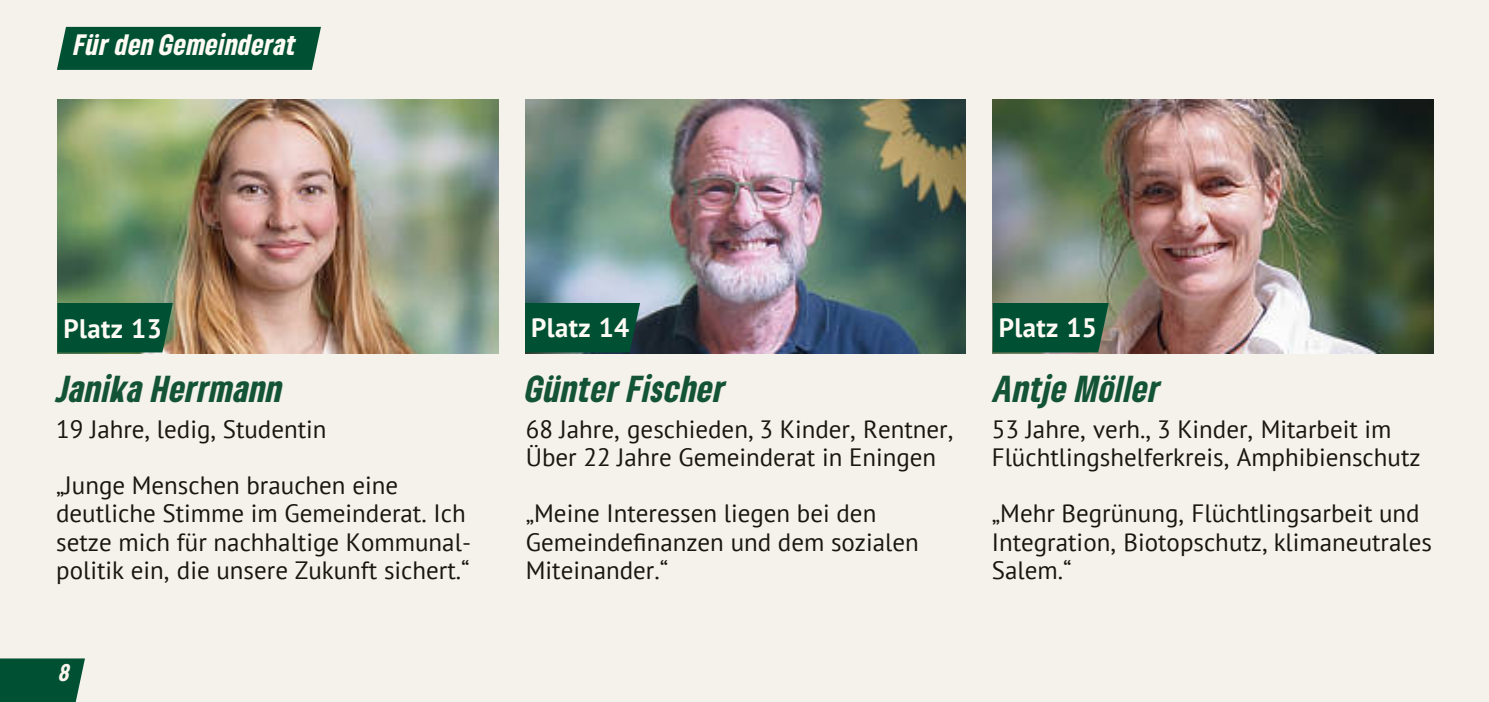
<style>
.page{position:relative;width:1489px;height:702px;background:#fff}
.page>*{position:absolute;margin:0;border:0;box-sizing:border-box;transform-origin:0 0}
.t1{font:italic 900 condensed 35px "Gruene Type";letter-spacing:.02em;color:#145436}
.t2{font:italic 900 condensed 27.5px "Gruene Type";letter-spacing:.02em;color:#fefaf4}
.t3{font:700 26.75px "PT Sans";letter-spacing:.015em;color:#fefaf4}
.t4{font:25px "PT Sans";color:#181611}
.t5{font:italic 900 condensed 22.5px "Gruene Type";color:#fbf5ed}
</style>
<div class="page">
<div style="left:0;top:0;width:1489px;height:701px;background:#f5f2eb"></div>
<img style="left:57px;top:100px;width:441px;height:253px">
<img style="left:993px;top:100px;width:440px;height:253px">
<img style="left:525px;top:100px;width:441px;height:253px">
<svg style="left:57px;top:302px;width:116px;height:50px;background:#085537"></svg>
<div style="left:525px;top:302px;width:115px;height:50px;background:#005134"></div>
<svg style="left:993px;top:302px;width:116px;height:50px;background:#0a5438"></svg>
<div style="left:57px;top:27px;width:264px;height:43px;background:#005134"></div>
<div style="left:0;top:658px;width:85px;height:43px;background:#005134"></div>
<p class="t2" style="left:74px;top:26px;width:223px">Für den Gemeinderat</p>
<p class="t3" style="left:64px;top:318px;width:100px">Platz 13</p>
<p class="t3" style="left:531px;top:317px;width:100px">Platz 14</p>
<p class="t3" style="left:999px;top:317px;width:100px">Platz 15</p>
<p class="t1" style="left:57px;top:365px;width:227px">Janika Herrmann</p>
<p class="t1" style="left:526px;top:365px;width:201px">Günter Fischer</p>
<p class="t1" style="left:993px;top:365px;width:168px">Antje Möller</p>
<p class="t4" style="left:56px;top:419px;width:272px">19 Jahre, ledig, Studentin</p>
<p class="t4" style="left:56px;top:475px;width:343px">„Junge Menschen brauchen eine</p>
<p class="t4" style="left:56px;top:503px;width:411px">deutliche Stimme im Gemeinderat. Ich</p>
<p class="t4" style="left:56px;top:531px;width:416px">setze mich für nachhaltige Kommunal-</p>
<p class="t4" style="left:56px;top:559px;width:415px">politik ein, die unsere Zukunft sichert.“</p>
<p class="t5" style="left:60px;top:656px;width:12px">8</p>
<p class="t4" style="left:526px;top:419px;width:428px">68 Jahre, geschieden, 3 Kinder, Rentner,</p>
<p class="t4" style="left:526px;top:447px;width:412px">Über 22 Jahre Gemeinderat in Eningen</p>
<p class="t4" style="left:526px;top:503px;width:352px">„Meine Interessen liegen bei den</p>
<p class="t4" style="left:526px;top:531px;width:395px">Gemeindefinanzen und dem sozialen</p>
<p class="t4" style="left:526px;top:559px;width:144px">Miteinander.“</p>
<p class="t4" style="left:992px;top:419px;width:401px">53 Jahre, verh., 3 Kinder, Mitarbeit im</p>
<p class="t4" style="left:992px;top:447px;width:430px">Flüchtlingshelferkreis, Amphibienschutz</p>
<p class="t4" style="left:992px;top:503px;width:429px">„Mehr Begrünung, Flüchtlingsarbeit und</p>
<p class="t4" style="left:992px;top:531px;width:442px">Integration, Biotopschutz, klimaneutrales</p>
<p class="t4" style="left:992px;top:559px;width:81px">Salem.“</p>
</div>
